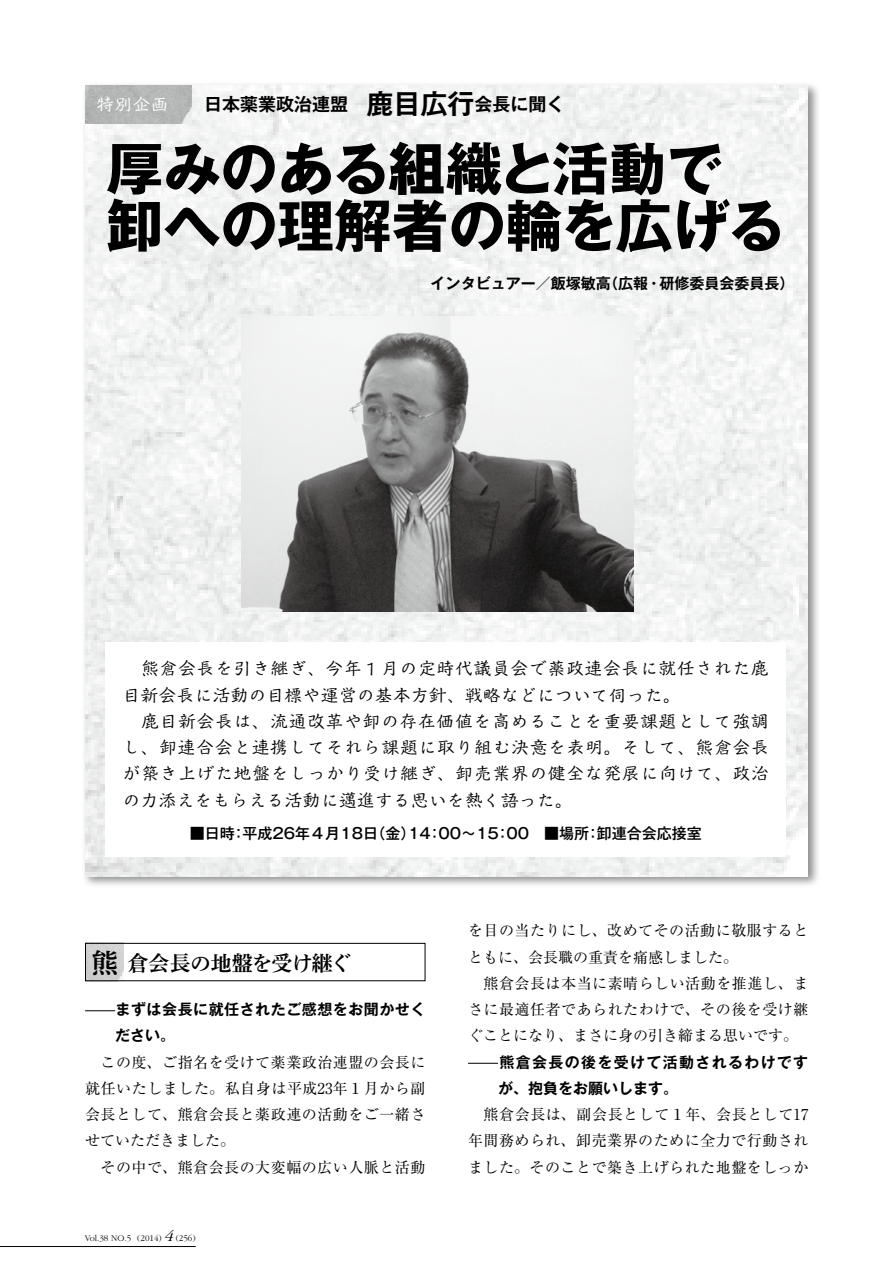
<style>
.page{position:relative;width:885px;height:1263px;background:#fff}
.page>*{position:absolute;margin:0;border:0;box-sizing:border-box;transform-origin:0 0}
.t1{font:700 57px/57px "Gothic MB101 Pro";color:#000}
.t2{font:21px "Shuei Min Pro B";letter-spacing:-.03em;color:#000}
.t3{font:18px/26.2px "Musashi Std";letter-spacing:.025em;color:#000}
.t4{font:700 18px "Gothic MB101 Pro De";color:#000}
.t5{font:18px "Musashi Std";color:#fff}
.t6{font:15px/26.2px "Ryumin Pro";letter-spacing:.035em;color:#000}
.t7{font:500 15px "Gothic MB101 Pro";color:#000}
.t8{font:700 15px/26.2px "Gothic MB101 Pro De";letter-spacing:.09em;color:#000}
.t9{font:700 15px "Gothic MB101 Pro De";color:#000}
.t10{font:700 15px/26.2px "Gothic MB101 Pro De";letter-spacing:.035em;color:#000}
.t11{font:300 9px "Garamond";color:#000}
.s1{font-size:27px}
.s2{font-style:italic;font-size:16.5px}
</style>
<div class="page">
<div style="left:81px;top:81px;width:739px;height:807px;background:#000;opacity:.45"></div>
<img style="left:85px;top:85px;width:722px;height:791px">
<hr style="left:0;top:1246px;width:196px;height:1px;background:#000">
<img style="left:241px;top:317px;width:393px;height:294px">
<img style="left:87px;top:945px;width:36px;height:34px">
<div style="left:85px;top:943px;width:340px;height:38px;border:1px solid #000"></div>
<div style="left:105px;top:642px;width:681px;height:215px;background:#fff"></div>
<hr style="left:85px;top:1010px;width:30px;height:1px;background:#000">
<hr style="left:468px;top:1063px;width:30px;height:1px;background:#000">
<img style="left:85px;top:85px;width:106px;height:38px">
<p class="t4" style="left:204px;top:89px;width:361px">日本薬業政治連盟　<span class="s1">鹿目広行</span>会長に聞く</p>
<h1 class="t1" style="left:106px;top:133px;width:680px">厚みのある組織と活動で卸への理解者の輪を広げる</h1>
<p class="t9" style="left:430px;top:271px;width:365px">インタビュアー／飯塚敏高（広報・研修委員会委員長）</p>
<p class="t5" style="left:96px;top:91px;width:73px">特別企画</p>
<p class="t3" style="left:122px;top:654px;width:648px">　熊倉会長を引き継ぎ、今年１月の定時代議員会で薬政連会長に就任された鹿目新会長に活動の目標や運営の基本方針、戦略などについて伺った。<br>　鹿目新会長は、流通改革や卸の存在価値を高めることを重要課題として強調し、卸連合会と連携してそれら課題に取り組む決意を表明。そして、熊倉会長が築き上げた地盤をしっかり受け継ぎ、卸売業界の健全な発展に向けて、政治の力添えをもらえる活動に邁進する思いを熱く語った。</p>
<p class="t7" style="left:190px;top:821px;width:513px">■日時：平成26年４月18日（金）14：00～15：00　■場所：卸連合会応接室</p>
<h2 class="t2" style="left:91px;top:948px;width:262px"><span class="s1">熊</span> 倉会長の地盤を受け継ぐ</h2>
<p class="t10" style="left:115px;top:994px;width:312px">まずは会長に就任されたご感想をお聞かせください。</p>
<p class="t6" style="left:85px;top:1048px;width:342px">　この度、ご指名を受けて薬業政治連盟の会長に就任いたしました。私自身は平成23年１月から副会長として、熊倉会長と薬政連の活動をご一緒させていただきました。<br>　その中で、熊倉会長の大変幅の広い人脈と活動</p>
<p class="t11" style="left:85px;top:1233px;width:112px">Vol.38 NO.5 (2014) <span class="s2">4</span> (256)</p>
<p class="t6" style="left:468px;top:917px;width:342px">を目の当たりにし、改めてその活動に敬服するとともに、会長職の重責を痛感しました。<br>　熊倉会長は本当に素晴らしい活動を推進し、まさに最適任者であられたわけで、その後を受け継ぐことになり、まさに身の引き締まる思いです。</p>
<p class="t8" style="left:498px;top:1047px;width:312px">熊倉会長の後を受けて活動されるわけですが、抱負をお願いします。</p>
<p class="t6" style="left:468px;top:1100px;width:342px;text-align:justify">　熊倉会長は、副会長として１年、会長として17年間務められ、卸売業界のために全力で行動されました。そのことで築き上げられた地盤をしっか</p>
</div>
